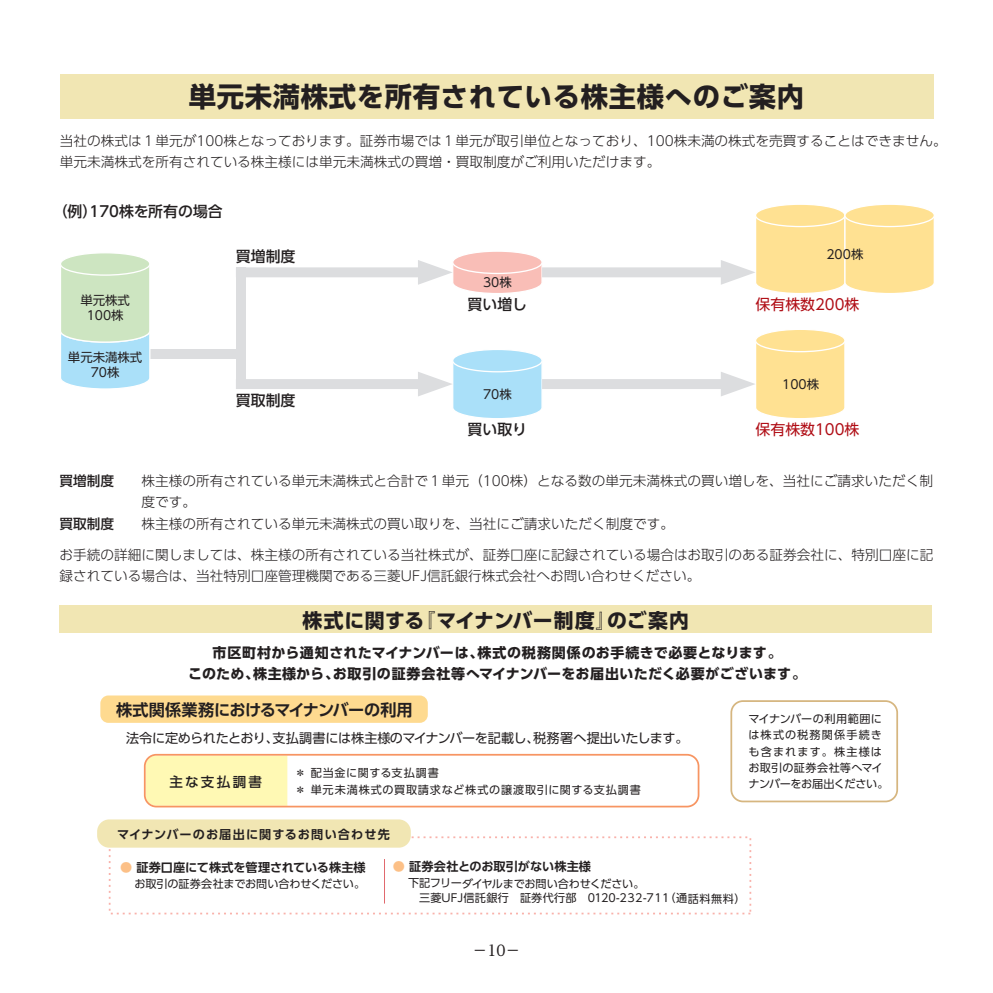
<style>
.page{position:relative;width:993px;height:993px;background:#fff}
.page>*{position:absolute;margin:0;border:0;box-sizing:border-box;transform-origin:0 0}
.t1{font:700 27.3px "UD Shin Go Pro";letter-spacing:.025em;color:#231f20}
.t2{font:700 19.78px "UD Shin Go Pro";letter-spacing:.025em;color:#231f20}
.t3{font:700 16.1px "UD Shin Go Pro De";letter-spacing:-.02em;color:#231f20}
.t4{font:500 14.88px "UD Shin Go Pro";color:#231f20}
.t5{font:14.88px "UD Shin Go Pro";color:#b00d15}
.t6{font:500 14.88px "UD Reimin Pro";color:#231f20}
.t7{font:700 14px/20.5px "UD Shin Go Pro";letter-spacing:.025em;color:#231f20;text-align:center}
.t8{font:300 13.65px/21px "UD Shin Go Pro";color:#231f20}
.t9{font:500 13.47px "UD Shin Go Pro";letter-spacing:.175em;color:#231f20}
.t10{font:13.12px "UD Shin Go Pro";letter-spacing:-.03em;color:#231f20}
.t11{font:12.42px/14.9px "UD Shin Go Pro";color:#231f20;text-align:center}
.t12{font:700 12.08px "UD Shin Go Pro De";letter-spacing:.085em;color:#231f20}
.t13{font:700 12.08px "UD Shin Go Pro De";letter-spacing:-.005em;color:#231f20}
.t14{font:700 12.08px "UD Shin Go Pro De";letter-spacing:.015em;color:#231f20}
.t15{font:11.03px/16.3px "UD Shin Go Pro";letter-spacing:.025em;color:#231f20}
.t16{font:11.03px/14.5px "UD Shin Go Pro";letter-spacing:-.005em;color:#231f20}
.t17{font:11.03px/17.3px "UD Shin Go Pro";letter-spacing:.065em;color:#231f20}
.t18{font:11.03px "UD Shin Go Pro";letter-spacing:-.01em;color:#231f20}
.s1{font-weight:500}
.s2{color:#fcc087}
</style>
<div class="page">
<div style="left:60px;top:605px;width:871px;height:27px;background:#f1e6b3"></div>
<div style="left:730px;top:700px;width:167px;height:102px;border:2px solid #d6b680;border-radius:12px"></div>
<div style="left:109px;top:836px;width:642px;height:78px;border:2px dashed #f9b2ab"></div>
<div style="left:97px;top:819px;width:313px;height:28px;background:#f1e6b3;border-radius:12px"></div>
<div style="left:143px;top:756px;width:146px;height:52px;background:#fff9b4"></div>
<div style="left:100px;top:695px;width:327px;height:27px;background:#feda90;border-radius:8px"></div>
<div style="left:144px;top:753px;width:555px;height:54px;border:2px solid #f79562;border-radius:12px"></div>
<hr style="left:384px;top:858px;width:1px;height:45px;background:#e1696e">
<div style="left:60px;top:74px;width:873px;height:45px;background:#f1e6b3"></div>
<div style="left:150px;top:349px;width:86px;height:10px;background:#dcdddf"></div>
<div style="left:236px;top:267px;width:10px;height:122px;background:#dcdddf"></div>
<div style="left:755px;top:204px;width:89px;height:22px;background:#ffe192;border-radius:50%"></div>
<div style="left:754px;top:203px;width:91px;height:24px;border:1px solid #fff;border-radius:50%"></div>
<div style="left:844px;top:204px;width:90px;height:22px;background:#ffe192;border-radius:50%"></div>
<div style="left:844px;top:203px;width:90px;height:24px;border:1px solid #fff;border-radius:50%"></div>
<svg style="left:755px;top:329px;width:89px;height:22px"></svg>
<div style="left:754px;top:328px;width:91px;height:24px;border:1px solid #fff;border-radius:50%"></div>
<svg style="left:61px;top:267px;width:90px;height:122px;background:#c2e4da"></svg>
<div style="left:60px;top:253px;width:90px;height:22px;background:#cde5c1;border-radius:50%"></div>
<div style="left:60px;top:252px;width:90px;height:24px;border:1px solid #fff;border-radius:50%"></div>
<svg style="left:246px;top:214px;width:688px;height:79px"></svg>
<svg style="left:246px;top:339px;width:599px;height:79px"></svg>
<h1 class="t1" style="left:189px;top:74px;width:616px">単元未満株式を所有されている株主様へのご案内</h1>
<p class="t8" style="left:60px;top:130px;width:888px">当社の株式は１単元が100株となっております。証券市場では１単元が取引単位となっており、100株未満の株式を売買することはできません。単元未満株式を所有されている株主様には単元未満株式の買増・買取制度がご利用いただけます。</p>
<p class="t4" style="left:53px;top:199px;width:172px">（例）170株を所有の場合</p>
<p class="t11" style="left:80px;top:292px;width:51px">単元株式<br>100株</p>
<p class="t11" style="left:68px;top:349px;width:76px">単元未満株式<br>70株</p>
<p class="t4" style="left:236px;top:244px;width:61px">買増制度</p>
<p class="t4" style="left:236px;top:388px;width:61px">買取制度</p>
<p class="t11" style="left:483px;top:275px;width:30px">30株</p>
<p class="t4" style="left:467px;top:292px;width:61px">買い増し</p>
<p class="t11" style="left:483px;top:386px;width:30px">70株</p>
<p class="t4" style="left:467px;top:417px;width:61px">買い取り</p>
<p class="t11" style="left:826px;top:247px;width:38px">200株</p>
<p class="t5" style="left:755px;top:292px;width:105px">保有株数200株</p>
<p class="t11" style="left:782px;top:376px;width:38px">100株</p>
<p class="t5" style="left:755px;top:417px;width:105px">保有株数100株</p>
<p class="t8" style="left:60px;top:470px;width:874px"><span class="s1">買増制度</span>　　株主様の所有されている単元未満株式と合計で１単元（100株）となる数の単元未満株式の買い増しを、当社にご請求いただく制</p>
<p class="t8" style="left:141px;top:491px;width:56px">度です。</p>
<p class="t8" style="left:60px;top:512px;width:615px"><span class="s1">買取制度</span>　　株主様の所有されている単元未満株式の買い取りを、当社にご請求いただく制度です。</p>
<p class="t8" style="left:60px;top:543px;width:875px">お手続の詳細に関しましては、株主様の所有されている当社株式が、証券口座に記録されている場合はお取引のある証券会社に、特別口座に記録されている場合は、当社特別口座管理機関である三菱UFJ信託銀行株式会社へお問い合わせください。</p>
<h2 class="t2" style="left:302px;top:604px;width:388px">株式に関する『マイナンバー制度』のご案内</h2>
<p class="t7" style="left:188px;top:642px;width:619px">市区町村から通知されたマイナンバーは、株式の税務関係のお手続きで必要となります。<br>このため、株主様から、お取引の証券会社等へマイナンバーをお届出いただく必要がございます。</p>
<p class="t3" style="left:116px;top:696px;width:298px">株式関係業務におけるマイナンバーの利用</p>
<p class="t10" style="left:126px;top:727px;width:564px">法令に定められたとおり、支払調書には株主様のマイナンバーを記載し、税務署へ提出いたします。</p>
<p class="t9" style="left:169px;top:770px;width:94px">主な支払調書</p>
<p class="t17" style="left:294px;top:763px;width:347px">＊ 配当金に関する支払調書<br>＊ 単元未満株式の買取請求など株式の譲渡取引に関する支払調書</p>
<p class="t15" style="left:748px;top:709px;width:141px">マイナンバーの利用範囲には株式の税務関係手続きも含まれます。株主様はお取引の証券会社等へマイナンバーをお届出ください。</p>
<p class="t12" style="left:117px;top:823px;width:274px">マイナンバーのお届出に関するお問い合わせ先</p>
<p class="t13" style="left:120px;top:857px;width:247px"><span class="s2">●</span> 証券口座にて株式を管理されている株主様</p>
<p class="t18" style="left:134px;top:874px;width:232px">お取引の証券会社までお問い合わせください。</p>
<p class="t14" style="left:393px;top:856px;width:199px"><span class="s2">●</span> 証券会社とのお取引がない株主様</p>
<p class="t16" style="left:408px;top:875px;width:339px">下記フリーダイヤルまでお問い合わせください。<br>　三菱UFJ信託銀行　証券代行部　0120-232-711（通話料無料）</p>
<p class="t6" style="left:472px;top:938px;width:50px">−10−</p>
</div>
